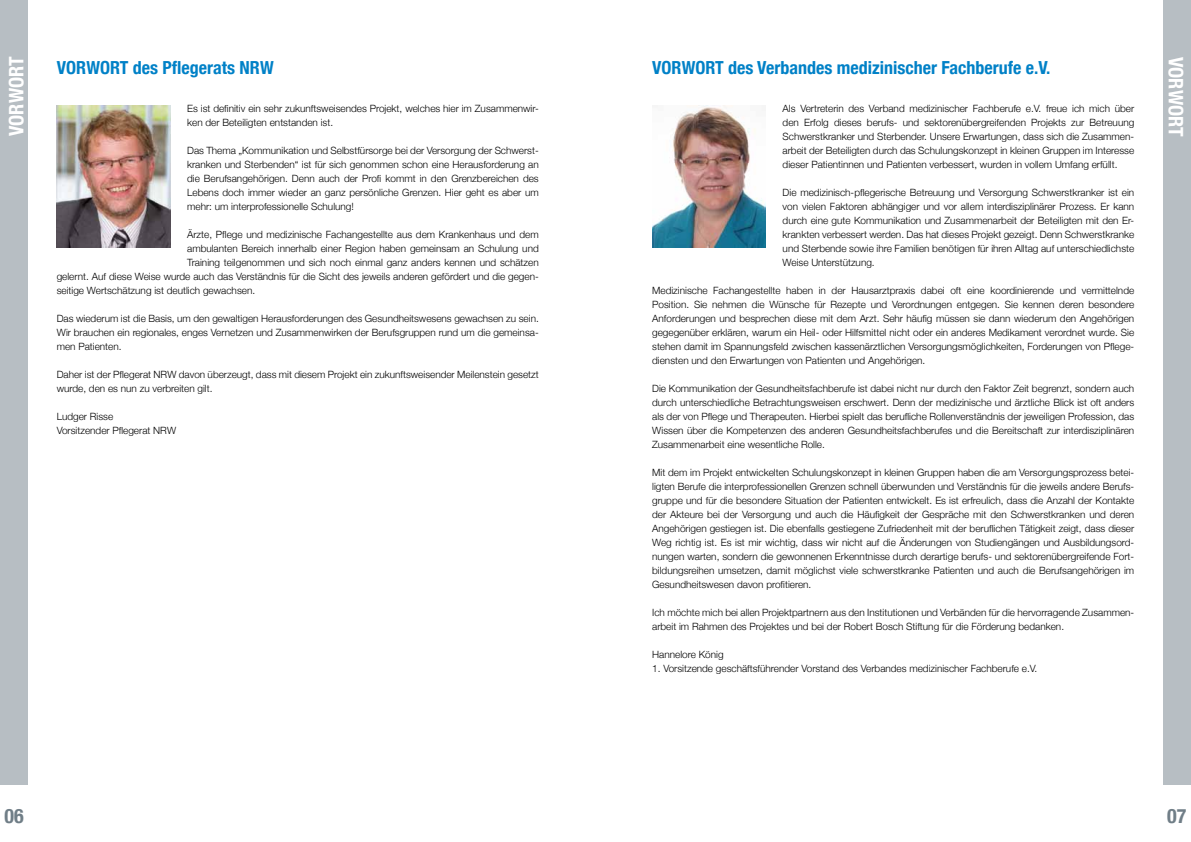
<style>
.page{position:relative;width:1191px;height:842px;background:#fff}
.page>*{position:absolute;margin:0;border:0;box-sizing:border-box;transform-origin:0 0}
.t1{font:700 condensed 20px "Helvetica Neue";color:#fff}
.t2{font:700 condensed 20px "Helvetica Neue";color:#707e87}
.t3{font:700 condensed 18px "Helvetica Neue";color:#0081c7}
.t4{font:300 10px/14px "Helvetica Neue";color:#000;text-align:justify}
</style>
<div class="page">
<div style="left:1162px;top:0;width:29px;height:785px;background:#b7bec3"></div>
<div style="left:0;top:0;width:28px;height:785px;background:#b7bec3"></div>
<img style="left:57px;top:106px;width:113px;height:142px">
<img style="left:652px;top:106px;width:113px;height:142px">
<h1 class="t1" style="left:4px;top:136px;width:81px;rotate:-90deg">Vorwort</h1>
<h2 class="t3" style="left:57px;top:57px;width:21px">Vorwor</h2>
<h2 class="t3" style="left:120px;top:57px;width:155px">t des Pflegerats N RW</h2>
<p class="t4" style="left:187px;top:101px;width:353px">Es ist definitiv ein sehr zukunftsweisendes Projekt, welches hier im Zusammenwir&shy;ken der Beteiligten entstanden ist.</p>
<p class="t4" style="left:187px;top:143px;width:353px">Das Thema „Kommunikation und Selbstfürsorge bei der Versorgung der Schwerst&shy;kranken und Sterbenden“ ist für sich genommen schon eine Herausforderung an die Berufsangehörigen. Denn auch der Profi kommt in den Grenzbereichen des Lebens doch immer wieder an ganz persönliche Grenzen. Hier geht es aber um mehr: um interprofessionelle Schulung!</p>
<p class="t4" style="left:187px;top:227px;width:353px">Ärzte, Pflege und medizinische Fachangestellte aus dem Krankenhaus und dem</p>
<p class="t4" style="left:187px;top:241px;width:353px">ambulanten Bereich innerhalb einer Region haben gemeinsam an Schulung und</p>
<p class="t4" style="left:187px;top:255px;width:353px">Training teilgenommen und sich noch einmal ganz anders kennen und schätzen</p>
<p class="t4" style="left:57px;top:269px;width:483px">gelernt. Auf diese Weise wurde auch das Verständnis für die Sicht des jeweils anderen gefördert und die gegen-</p>
<p class="t4" style="left:57px;top:283px;width:200px">seitige Wertschätzung ist deutlich gewachsen.</p>
<p class="t4" style="left:57px;top:311px;width:483px">Das wiederum ist die Basis, um den gewaltigen Herausforderungen des Gesundheitswesens gewachsen zu sein.<br>Wir brauchen ein regionales, enges Vernetzen und Zusammenwirken der Berufsgruppen rund um die gemeinsa&shy;men Patienten.</p>
<p class="t4" style="left:57px;top:367px;width:483px">Daher ist der Pflegerat NRW davon überzeugt, dass mit diesem Projekt ein zukunftsweisender Meilenstein gesetzt wurde, den es nun zu verbreiten gilt.</p>
<p class="t4" style="left:57px;top:409px;width:121px">Ludger Risse<br>Vorsitzender Pflegerat NRW</p>
<h2 class="t3" style="left:652px;top:57px;width:21px">Vorwor</h2>
<h2 class="t3" style="left:715px;top:57px;width:337px">t des Verbandes medizinischer Fachberufe e.V.</h2>
<p class="t4" style="left:782px;top:101px;width:353px">Als Vertreterin des Verband medizinischer Fachberufe e.V. freue ich mich über den Erfolg dieses berufs- und sektorenübergreifenden Projekts zur Betreuung Schwerstkranker und Sterbender. Unsere Erwartungen, dass sich die Zusammen&shy;arbeit der Beteiligten durch das Schulungskonzept in kleinen Gruppen im Interesse dieser Patientinnen und Patienten verbessert, wurden in vollem Umfang erfüllt.</p>
<p class="t4" style="left:782px;top:185px;width:353px">Die medizinisch-pflegerische Betreuung und Versorgung Schwerstkranker ist ein von vielen Faktoren abhängiger und vor allem interdisziplinärer Prozess. Er kann durch eine gute Kommunikation und Zusammenarbeit der Beteiligten mit den Er&shy;krankten verbessert werden. Das hat dieses Projekt gezeigt. Denn Schwerstkranke und Sterbende sowie ihre Familien benötigen für ihren Alltag auf unterschiedlichste Weise Unterstützung.</p>
<p class="t4" style="left:652px;top:283px;width:483px">Medizinische Fachangestellte haben in der Hausarztpraxis dabei oft eine koordinierende und vermittelnde Position. Sie nehmen die Wünsche für Rezepte und Verordnungen entgegen. Sie kennen deren besondere Anforderungen und besprechen diese mit dem Arzt. Sehr häufig müssen sie dann wiederum den Angehörigen gegegenüber erklären, warum ein Heil- oder Hilfsmittel nicht oder ein anderes Medikament verordnet wurde. Sie stehen damit im Spannungsfeld zwischen kassenärztlichen Versorgungsmöglichkeiten, Forderungen von Pflege&shy;diensten und den Erwartungen von Patienten und Angehörigen.</p>
<p class="t4" style="left:652px;top:381px;width:483px">Die Kommunikation der Gesundheitsfachberufe ist dabei nicht nur durch den Faktor Zeit begrenzt, sondern auch durch unterschiedliche Betrachtungsweisen erschwert. Denn der medizinische und ärztliche Blick ist oft anders als der von Pflege und Therapeuten. Hierbei spielt das berufliche Rollenverständnis der jeweiligen Profession, das Wissen über die Kompetenzen des anderen Gesundheitsfachberufes und die Bereitschaft zur interdisziplinären Zusammenarbeit eine wesentliche Rolle.</p>
<p class="t4" style="left:652px;top:465px;width:483px">Mit dem im Projekt entwickelten Schulungskonzept in kleinen Gruppen haben die am Versorgungsprozess betei&shy;ligten Berufe die interprofessionellen Grenzen schnell überwunden und Verständnis für die jeweils andere Berufs&shy;gruppe und für die besondere Situation der Patienten entwickelt. Es ist erfreulich, dass die Anzahl der Kontakte der Akteure bei der Versorgung und auch die Häufigkeit der Gespräche mit den Schwerstkranken und deren Angehörigen gestiegen ist. Die ebenfalls gestiegene Zufriedenheit mit der beruflichen Tätigkeit zeigt, dass dieser Weg richtig ist. Es ist mir wichtig, dass wir nicht auf die Änderungen von Studiengängen und Ausbildungsord&shy;nungen warten, sondern die gewonnenen Erkenntnisse durch derartige berufs- und sektorenübergreifende Fort&shy;bildungsreihen umsetzen, damit möglichst viele schwerstkranke Patienten und auch die Berufsangehörigen im Gesundheitswesen davon profitieren.</p>
<p class="t4" style="left:652px;top:605px;width:483px">Ich möchte mich bei allen Projektpartnern aus den Institutionen und Verbänden für die hervorragende Zusammen&shy;arbeit im Rahmen des Projektes und bei der Robert Bosch Stiftung für die Förderung bedanken.</p>
<p class="t4" style="left:652px;top:647px;width:73px">Hannelore König</p>
<p class="t4" style="left:652px;top:661px;width:386px">1. Vorsitzende geschäftsführender Vorstand des Verbandes medizinischer Fachberufe e.V.</p>
<h1 class="t1" style="left:1188px;top:57px;width:81px;rotate:90deg">VORWORT</h1>
<h1 class="t2" style="left:5px;top:804px;width:21px">06</h1>
<h1 class="t2" style="left:1167px;top:804px;width:21px">07</h1>
</div>
